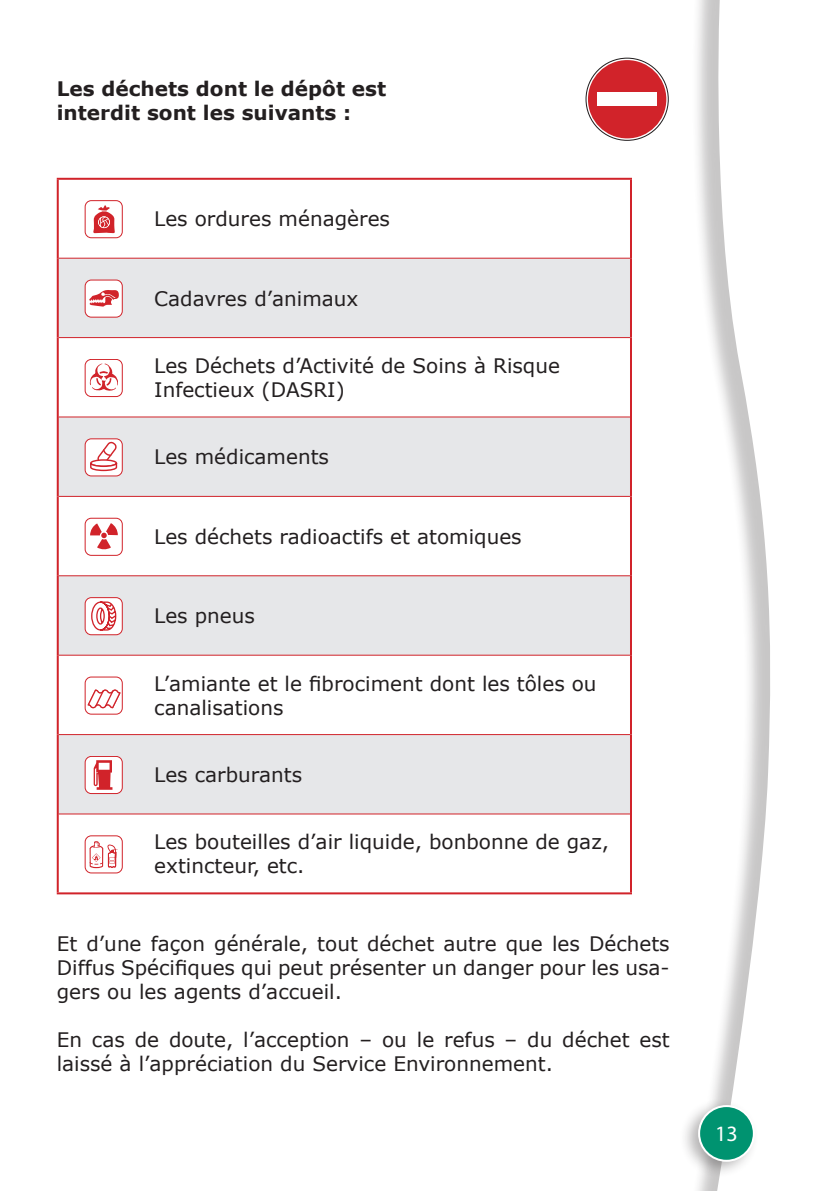
<style>
.page{position:relative;width:840px;height:1191px;background:#fff}
.page>*{position:absolute;margin:0;border:0;box-sizing:border-box;transform-origin:0 0}
.t1{font:22px "Myriad Pro";color:#fff}
.t2{font:20px/24px "Verdana";color:#231f20}
.t3{font:700 20px/24px "Verdana";color:#231f20}
</style>
<div class="page">
<div style="left:685px;top:0;width:154px;height:1191px;background:#231f20;opacity:.25"></div>
<svg style="left:708px;top:0;width:131px;height:1191px"></svg>
<div style="left:678px;top:1098px;width:81px;height:80px;background:#231f20;opacity:.33"></div>
<div style="left:698px;top:1106px;width:55px;height:54px;background:#009370;border-radius:50%"></div>
<div style="left:697px;top:1105px;width:57px;height:56px;border:2px solid #fff;border-radius:50%"></div>
<svg style="left:59px;top:259px;width:570px;height:554px;fill:#e6e7e9"></svg>
<hr style="left:57px;top:178px;width:574px;height:2px;background:#d1232a">
<hr style="left:57px;top:180px;width:2px;height:78px;background:#d1232a">
<hr style="left:629px;top:180px;width:2px;height:78px;background:#d1232a">
<hr style="left:57px;top:258px;width:2px;height:79px;background:#d1232a">
<hr style="left:629px;top:258px;width:2px;height:79px;background:#d1232a">
<hr style="left:57px;top:337px;width:2px;height:80px;background:#d1232a">
<hr style="left:629px;top:337px;width:2px;height:80px;background:#d1232a">
<hr style="left:57px;top:417px;width:2px;height:79px;background:#d1232a">
<hr style="left:629px;top:417px;width:2px;height:79px;background:#d1232a">
<hr style="left:57px;top:496px;width:2px;height:80px;background:#d1232a">
<hr style="left:629px;top:496px;width:2px;height:80px;background:#d1232a">
<hr style="left:57px;top:576px;width:2px;height:79px;background:#d1232a">
<hr style="left:629px;top:576px;width:2px;height:79px;background:#d1232a">
<hr style="left:57px;top:655px;width:2px;height:79px;background:#d1232a">
<hr style="left:629px;top:655px;width:2px;height:79px;background:#d1232a">
<hr style="left:57px;top:734px;width:2px;height:80px;background:#d1232a">
<hr style="left:629px;top:734px;width:2px;height:80px;background:#d1232a">
<hr style="left:57px;top:814px;width:2px;height:78px;background:#d1232a">
<hr style="left:629px;top:814px;width:2px;height:78px;background:#d1232a">
<hr style="left:57px;top:892px;width:574px;height:2px;background:#d1232a">
<hr style="left:59px;top:258px;width:570px;height:1px;background:#d1232a">
<hr style="left:59px;top:337px;width:570px;height:1px;background:#d1232a">
<hr style="left:59px;top:416px;width:570px;height:1px;background:#d1232a">
<hr style="left:59px;top:496px;width:570px;height:1px;background:#d1232a">
<hr style="left:59px;top:575px;width:570px;height:1px;background:#d1232a">
<hr style="left:59px;top:654px;width:570px;height:1px;background:#d1232a">
<hr style="left:59px;top:734px;width:570px;height:1px;background:#d1232a">
<hr style="left:59px;top:813px;width:570px;height:1px;background:#d1232a">
<svg style="left:585px;top:58px;width:83px;height:82px"></svg>
<div style="left:585px;top:58px;width:83px;height:83px;border:1px solid #231f20;border-radius:50%"></div>
<div style="left:587px;top:60px;width:79px;height:78px;background:#d1232a;border-radius:50%"></div>
<div style="left:597px;top:92px;width:59px;height:14px;background:#fff"></div>
<div style="left:85px;top:200px;width:38px;height:38px;border:1px solid #d1232a;border-radius:6px"></div>
<svg style="left:93px;top:205px;width:22px;height:28px"></svg>
<div style="left:85px;top:280px;width:37px;height:37px;background:#fff;border-radius:6px"></div>
<div style="left:85px;top:279px;width:38px;height:38px;border:1px solid #d1232a;border-radius:6px"></div>
<svg style="left:89px;top:290px;width:30px;height:17px"></svg>
<div style="left:85px;top:359px;width:38px;height:38px;border:1px solid #d1232a;border-radius:6px"></div>
<svg style="left:89px;top:363px;width:29px;height:28px"></svg>
<div style="left:85px;top:439px;width:37px;height:37px;background:#fff;border-radius:6px"></div>
<div style="left:85px;top:438px;width:38px;height:38px;border:1px solid #d1232a;border-radius:6px"></div>
<svg style="left:90px;top:441px;width:28px;height:31px"></svg>
<div style="left:85px;top:518px;width:38px;height:38px;border:1px solid #d1232a;border-radius:6px"></div>
<svg style="left:90px;top:523px;width:28px;height:27px"></svg>
<div style="left:85px;top:597px;width:37px;height:38px;background:#fff;border-radius:6px"></div>
<div style="left:85px;top:597px;width:38px;height:38px;border:1px solid #d1232a;border-radius:6px"></div>
<svg style="left:91px;top:601px;width:26px;height:30px"></svg>
<div style="left:85px;top:676px;width:38px;height:38px;border:1px solid #d1232a;border-radius:6px"></div>
<svg style="left:86px;top:689px;width:35px;height:20px"></svg>
<div style="left:85px;top:756px;width:37px;height:37px;background:#fff;border-radius:6px"></div>
<div style="left:85px;top:756px;width:38px;height:38px;border:1px solid #d1232a;border-radius:6px"></div>
<svg style="left:94px;top:760px;width:18px;height:29px"></svg>
<div style="left:85px;top:835px;width:38px;height:38px;border:1px solid #d1232a;border-radius:6px"></div>
<svg style="left:89px;top:841px;width:29px;height:27px"></svg>
<p class="t3" style="left:57px;top:77px;width:331px">Les déchets dont le dépôt est interdit sont les suivants :</p>
<p class="t2" style="left:154px;top:207px;width:237px">Les ordures ménagères</p>
<p class="t2" style="left:154px;top:286px;width:206px">Cadavres d’animaux</p>
<p class="t2" style="left:154px;top:354px;width:407px">Les Déchets d’Activité de Soins à Risque<br>Infectieux (DASRI)</p>
<p class="t2" style="left:154px;top:445px;width:176px">Les médicaments</p>
<p class="t2" style="left:154px;top:525px;width:369px">Les déchets radioactifs et atomiques</p>
<p class="t2" style="left:154px;top:604px;width:102px">Les pneus</p>
<p class="t2" style="left:154px;top:671px;width:443px">L’amiante et le fibrociment dont les tôles ou canalisations</p>
<p class="t2" style="left:154px;top:763px;width:149px">Les carburants</p>
<p class="t2" style="left:154px;top:830px;width:456px">Les bouteilles d’air liquide, bonbonne de gaz, extincteur, etc.</p>
<p class="t2" style="left:57px;top:932px;width:614px;text-align:justify">Et d’une façon générale, tout déchet autre que les Déchets Diffus Spécifiques qui peut présenter un danger pour les usa&shy;gers ou les agents d’accueil.</p>
<p class="t2" style="left:57px;top:1028px;width:614px">En cas de doute, l’acception – ou le refus – du déchet est laissé à l’appréciation du Service Environnement.</p>
<p class="t1" style="left:714px;top:1119px;width:24px">13</p>
</div>
